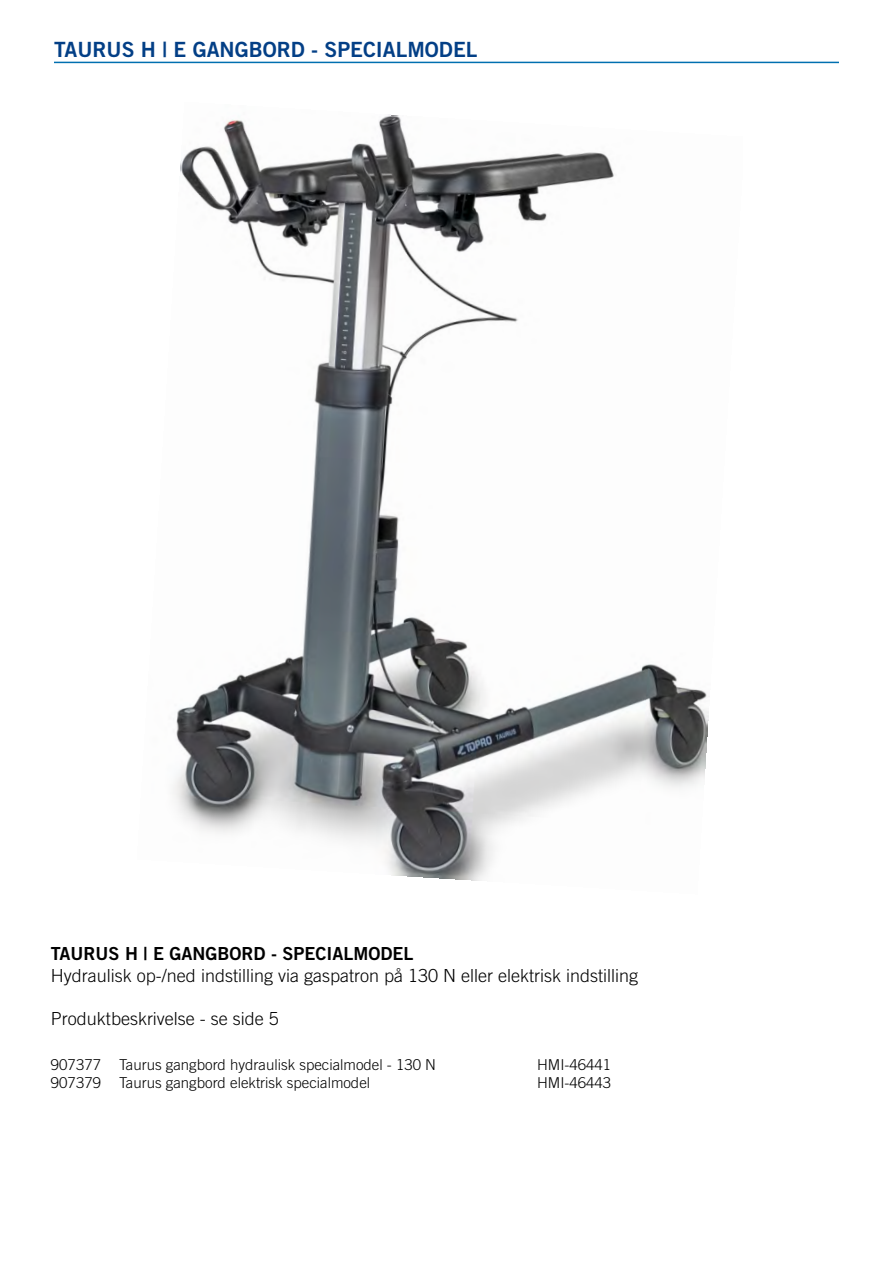
<style>
.page{position:relative;width:893px;height:1263px;background:#fff}
.page>*{position:absolute;margin:0;border:0;box-sizing:border-box;transform-origin:0 0}
.t1{font:700 21px "Trade Gothic OT";color:#033f86}
.t2{font:300 18px "Trade Gothic OT";color:#000}
.t3{font:700 18px "Trade Gothic OT";color:#000}
.t4{font:300 15px "Trade Gothic OT";color:#000}
</style>
<div class="page">
<hr style="left:54px;top:62px;width:785px;height:1px;background:#006fb0">
<img style="left:173px;top:114px;width:537px;height:767px">
<h1 class="t1" style="left:54px;top:37px;width:425px">TAURUS H | E GANGBORD - SPECIALMODEL</h1>
<p class="t3" style="left:51px;top:942px;width:364px">TAURUS H | E GANGBORD - SPECIALMODEL</p>
<p class="t2" style="left:51px;top:965px;width:589px">Hydraulisk op-/ned indstilling via gaspatron på 130 N eller elektrisk indstilling</p>
<p class="t2" style="left:51px;top:1008px;width:229px">Produktbeskrivelse - se side 5</p>
<p class="t4" style="left:51px;top:1055px;width:387px">907377 Taurus gangbord hydraulisk specialmodel - 130 N</p>
<p class="t4" style="left:537px;top:1055px;width:76px">HMI-46441</p>
<p class="t4" style="left:51px;top:1073px;width:321px">907379 Taurus gangbord elektrisk specialmodel</p>
<p class="t4" style="left:537px;top:1073px;width:76px">HMI-46443</p>
</div>
